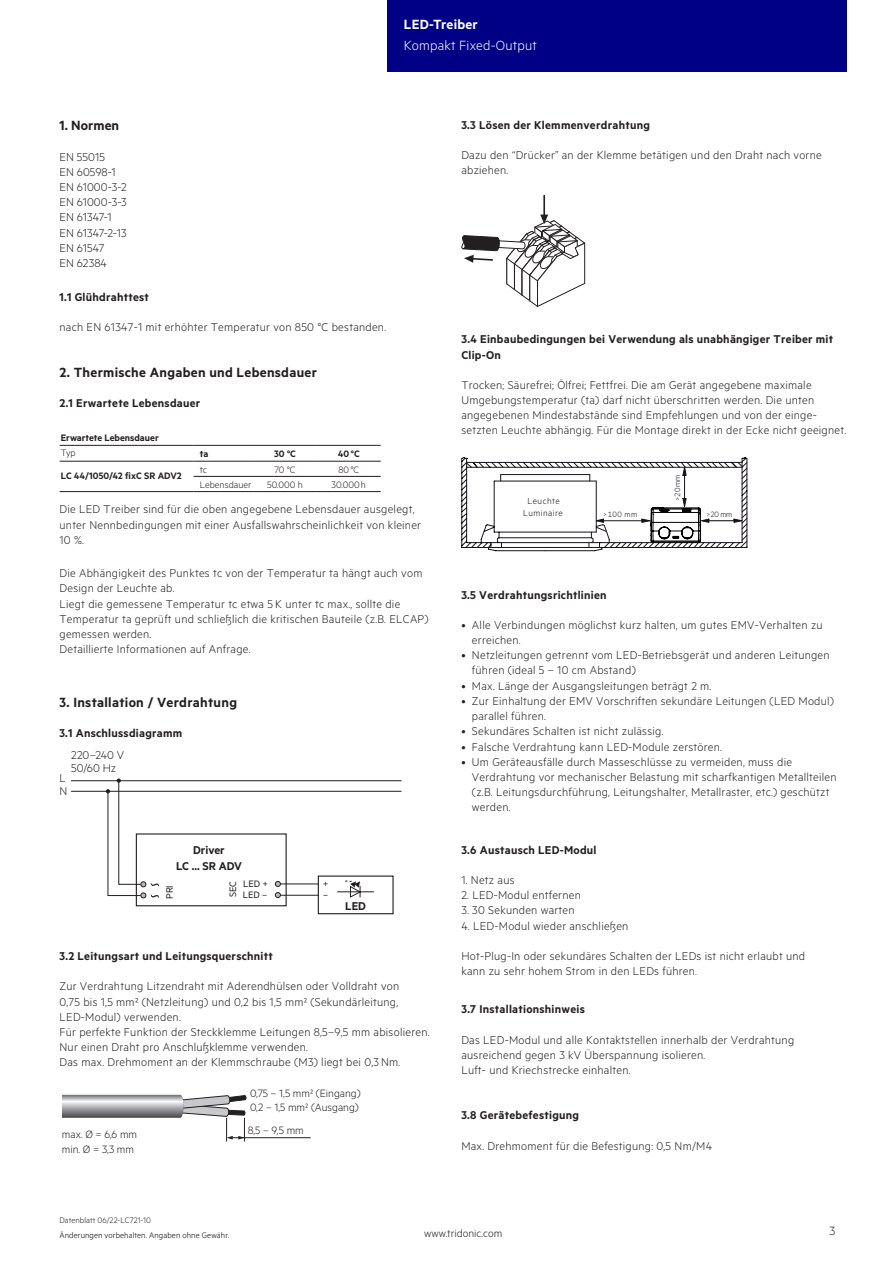
<style>
.page{position:relative;width:893px;height:1263px;background:#fff}
.page>*{position:absolute;margin:0;border:0;box-sizing:border-box;transform-origin:0 0}
.t1{font:15px "Tridonic Metric Print Semi";letter-spacing:.02em;color:#231f20}
.t2{font:15px "Tridonic Metric Print Light";letter-spacing:.015em;color:#fff}
.t3{font:15px "Tridonic Metric Print Semi";letter-spacing:.015em;color:#fff}
.t4{font:13.5px "Tridonic Metric Print Light";color:#231f20}
.t5{font:12.75px/15.1px "Tridonic Metric Print Light";letter-spacing:.02em;color:#231f20}
.t6{font:12.75px/15.1px "Tridonic Metric Print Semi";letter-spacing:.02em;color:#231f20}
.t7{font:12.75px/15.3px "Tridonic Metric Print Semi";color:#231f20;text-align:center}
.t8{font:12px/14.4px "Tridonic Metric Print Light";color:#231f20}
.t9{font:10.5px "Tridonic Metric Print Semi";color:#231f20}
.t10{font:10.5px "Tridonic Metric Print Light";color:#231f20}
.t11{font:10.5px "Tridonic Metric Print Regular";color:#231f20}
.t12{font:9.75px/11.7px "Tridonic Metric Print Light";letter-spacing:.045em;color:#171419;text-align:center}
.t13{font:9px "Tridonic Metric Print Light";letter-spacing:.01em;color:#000}
.t14{font:9px "Tridonic Metric Print Light";letter-spacing:.005em;color:#231f20}
.t15{font:8.7px "Tridonic Metric Print Light";letter-spacing:-.035em;color:#171419}
</style>
<div class="page">
<div style="left:387px;top:0;width:459px;height:72px;background:#000087"></div>
<hr style="left:60px;top:445px;width:134px;height:1px;background:#231f20">
<hr style="left:60px;top:461px;width:134px;height:1px;background:#231f20">
<hr style="left:194px;top:445px;width:59px;height:1px;background:#231f20">
<hr style="left:253px;top:445px;width:64px;height:1px;background:#231f20">
<hr style="left:317px;top:445px;width:64px;height:1px;background:#231f20">
<hr style="left:194px;top:461px;width:59px;height:1px;background:#231f20">
<hr style="left:253px;top:461px;width:64px;height:1px;background:#231f20">
<hr style="left:317px;top:461px;width:64px;height:1px;background:#231f20">
<hr style="left:194px;top:491px;width:59px;height:1px;background:#231f20">
<hr style="left:194px;top:476px;width:59px;height:1px;background:#231f20">
<hr style="left:253px;top:476px;width:64px;height:1px;background:#231f20">
<hr style="left:317px;top:476px;width:64px;height:1px;background:#231f20">
<hr style="left:60px;top:491px;width:134px;height:1px;background:#231f20">
<hr style="left:253px;top:491px;width:64px;height:1px;background:#231f20">
<hr style="left:317px;top:491px;width:64px;height:1px;background:#231f20">
<div style="left:136px;top:833px;width:151px;height:73px;border:1px solid #231f20"></div>
<hr style="left:72px;top:780px;width:329px;height:1px;background:#231f20">
<hr style="left:72px;top:791px;width:329px;height:1px;background:#231f20">
<div style="left:318px;top:875px;width:76px;height:39px;border:1px solid #231f20"></div>
<hr style="left:338px;top:891px;width:35px;height:1px;background:#231f20">
<svg style="left:346px;top:880px;width:16px;height:18px"></svg>
<hr style="left:280px;top:883px;width:38px;height:1px;background:#231f20">
<hr style="left:280px;top:895px;width:38px;height:1px;background:#231f20">
<svg style="left:275px;top:881px;width:6px;height:17px"></svg>
<svg style="left:106px;top:778px;width:53px;height:120px"></svg>
<hr style="left:543px;top:195px;width:2px;height:23px;background:#231f20">
<svg style="left:461px;top:215px;width:124px;height:92px"></svg>
<svg style="left:461px;top:457px;width:287px;height:94px"></svg>
<img style="left:62px;top:1095px;width:112px;height:23px">
<hr style="left:230px;top:1137px;width:81px;height:1px;background:#231f20">
<svg style="left:174px;top:1095px;width:73px;height:46px"></svg>
<p class="t1" style="left:60px;top:117px;width:61px">1. Normen</p>
<p class="t5" style="left:60px;top:149px;width:69px">EN 55015<br>EN 60598-1<br>EN 61000-3-2<br>EN 61000-3-3<br>EN 61347-1<br>EN 61347-2-13<br>EN 61547<br>EN 62384</p>
<p class="t3" style="left:404px;top:15px;width:75px">LED-Treiber</p>
<p class="t2" style="left:404px;top:37px;width:135px">Kompakt Fixed-Output</p>
<p class="t6" style="left:461px;top:117px;width:190px">3.3 Lösen der Klemmenverdrahtung</p>
<p class="t5" style="left:461px;top:147px;width:362px">Dazu den “Drücker” an der Klemme betätigen und den Draht nach vorne abziehen.</p>
<p class="t6" style="left:60px;top:289px;width:91px">1.1 Glühdrahttest</p>
<p class="t5" style="left:60px;top:319px;width:328px">nach EN 61347-1 mit erhöhter Temperatur von 850 °C bestanden.</p>
<p class="t1" style="left:60px;top:363px;width:259px">2. Thermische Angaben und Lebensdauer</p>
<p class="t6" style="left:60px;top:395px;width:142px">2.1 Erwartete Lebensdauer</p>
<p class="t9" style="left:61px;top:432px;width:99px">Erwartete Lebensdauer</p>
<p class="t10" style="left:61px;top:446px;width:16px">Typ</p>
<p class="t9" style="left:200px;top:448px;width:10px">ta</p>
<p class="t9" style="left:274px;top:448px;width:23px">30 °C</p>
<p class="t9" style="left:338px;top:448px;width:23px">40°C</p>
<p class="t9" style="left:61px;top:469px;width:122px">LC 44/1050/42 fixC SR ADV2</p>
<p class="t10" style="left:200px;top:463px;width:9px">tc</p>
<p class="t10" style="left:274px;top:463px;width:23px">70 °C</p>
<p class="t10" style="left:338px;top:463px;width:22px">80°C</p>
<p class="t10" style="left:200px;top:478px;width:53px">Lebensdauer</p>
<p class="t10" style="left:267px;top:478px;width:37px">50.000 h</p>
<p class="t10" style="left:332px;top:478px;width:36px">30.000h</p>
<p class="t5" style="left:60px;top:501px;width:363px">Die LED Treiber sind für die oben angegebene Lebensdauer ausgelegt, unter Nennbedingungen mit einer Ausfallswahrscheinlichkeit von kleiner<br>10 %.</p>
<p class="t5" style="left:60px;top:565px;width:371px">Die Abhängigkeit des Punktes tc von der Temperatur ta hängt auch vom Design der Leuchte ab.<br>Liegt die gemessene Temperatur tc etwa 5 K unter tc max., sollte die Temperatur ta geprüft und schließlich die kritischen Bauteile (z.B. ELCAP) gemessen werden.<br>Detaillierte Informationen auf Anfrage.</p>
<p class="t1" style="left:60px;top:693px;width:179px">3. Installation / Verdrahtung</p>
<p class="t6" style="left:59px;top:725px;width:124px">3.1 Anschlussdiagramm</p>
<p class="t5" style="left:71px;top:747px;width:54px">220–240 V</p>
<p class="t5" style="left:71px;top:760px;width:47px">50/60 Hz</p>
<p class="t5" style="left:60px;top:771px;width:9px;line-height:13px">L<br>N</p>
<p class="t7" style="left:176px;top:842px;width:67px">Driver<br>LC ... SR ADV</p>
<p class="t11" style="left:243px;top:877px;width:27px">LED +</p>
<p class="t11" style="left:163px;top:899px;width:15px;rotate:-90deg">PRI</p>
<p class="t11" style="left:227px;top:897px;width:18px;rotate:-90deg">SEC</p>
<p class="t11" style="left:323px;top:877px;width:7px">+</p>
<p class="t11" style="left:243px;top:888px;width:26px">LED –</p>
<p class="t11" style="left:323px;top:888px;width:6px">–</p>
<p class="t6" style="left:345px;top:898px;width:22px">LED</p>
<p class="t6" style="left:60px;top:948px;width:215px">3.2 Leitungsart und Leitungsquerschnitt</p>
<p class="t5" style="left:60px;top:978px;width:372px">Zur Verdrahtung Litzendraht mit Aderendhülsen oder Volldraht von<br>0,75 bis 1,5 mm² (Netzleitung) und 0,2 bis 1,5 mm² (Sekundärleitung, LED-Modul) verwenden.<br>Für perfekte Funktion der Steckklemme Leitungen 8,5–9,5 mm abisolieren.<br>Nur einen Draht pro Anschlußklemme verwenden.<br>Das max. Drehmoment an der Klemmschraube (M3) liegt bei 0,3 Nm.</p>
<p class="t8" style="left:62px;top:1127px;width:77px">max. Ø = 6,6 mm min. Ø = 3,3 mm</p>
<p class="t14" style="left:60px;top:1215px;width:93px">Datenblatt 06/22-LC721-10</p>
<p class="t8" style="left:250px;top:1085px;width:112px">0,75 – 1,5 mm² (Eingang)<br>0,2 – 1,5 mm² (Ausgang)</p>
<p class="t8" style="left:248px;top:1123px;width:58px">8,5 – 9,5 mm</p>
<p class="t6" style="left:461px;top:331px;width:373px">3.4 Einbaubedingungen bei Verwendung als unabhängiger Treiber mit<br>Clip-On</p>
<p class="t5" style="left:461px;top:377px;width:386px">Trocken; Säurefrei; Ölfrei; Fettfrei. Die am Gerät angegebene maximale Umgebungstemperatur (ta) darf nicht überschritten werden. Die unten angegebenen Mindestabstände sind Empfehlungen und von der einge&shy;setzten Leuchte abhängig. Für die Montage direkt in der Ecke nicht geeignet.</p>
<p class="t12" style="left:523px;top:495px;width:41px">Leuchte<br>Luminaire</p>
<p class="t15" style="left:603px;top:509px;width:36px">&gt;100 mm</p>
<p class="t15" style="left:672px;top:501px;width:28px;rotate:-90deg">&gt;20 mm</p>
<p class="t15" style="left:706px;top:509px;width:28px">&gt;20 mm</p>
<p class="t6" style="left:461px;top:587px;width:147px">3.5 Verdrahtungsrichtlinien</p>
<p class="t5" style="left:472px;top:617px;width:352px;text-indent:-11px">• Alle Verbindungen möglichst kurz halten, um gutes EMV-Verhalten zu erreichen.</p>
<p class="t5" style="left:472px;top:647px;width:359px;text-indent:-11px">• Netzleitungen getrennt vom LED-Betriebsgerät und anderen Leitungen führen (ideal 5 – 10 cm Abstand)</p>
<p class="t5" style="left:461px;top:678px;width:252px">• Max. Länge der Ausgangsleitungen beträgt 2 m.</p>
<p class="t5" style="left:472px;top:693px;width:364px;text-indent:-11px">• Zur Einhaltung der EMV Vorschriften sekundäre Leitungen (LED Modul) parallel führen.</p>
<p class="t5" style="left:461px;top:723px;width:204px">• Sekundäres Schalten ist nicht zulässig.</p>
<p class="t5" style="left:461px;top:738px;width:262px">• Falsche Verdrahtung kann LED-Module zerstören.</p>
<p class="t5" style="left:472px;top:754px;width:366px;text-indent:-11px">• Um Geräteausfälle durch Masseschlüsse zu vermeiden, muss die Verdrahtung vor mechanischer Belastung mit scharfkantigen Metallteilen (z.B. Leitungsdurchführung, Leitungshalter, Metallraster, etc.) geschützt werden.</p>
<p class="t6" style="left:461px;top:842px;width:137px">3.6 Austausch LED-Modul</p>
<p class="t5" style="left:461px;top:872px;width:55px">1. Netz aus</p>
<p class="t5" style="left:461px;top:887px;width:121px">2. LED-Modul entfernen</p>
<p class="t5" style="left:461px;top:902px;width:115px">3. 30 Sekunden warten</p>
<p class="t5" style="left:461px;top:918px;width:169px">4. LED-Modul wieder anschließen</p>
<p class="t5" style="left:461px;top:948px;width:345px">Hot-Plug-In oder sekundäres Schalten der LEDs ist nicht erlaubt und kann zu sehr hohem Strom in den LEDs führen.</p>
<p class="t6" style="left:461px;top:1001px;width:125px">3.7 Installationshinweis</p>
<p class="t5" style="left:461px;top:1031px;width:334px">Das LED-Modul und alle Kontaktstellen innerhalb der Verdrahtung ausreichend gegen 3 kV Überspannung isolieren.<br>Luft- und Kriechstrecke einhalten.</p>
<p class="t6" style="left:461px;top:1107px;width:119px">3.8 Gerätebefestigung</p>
<p class="t5" style="left:461px;top:1138px;width:252px">Max. Drehmoment für die Befestigung: 0,5 Nm/M4</p>
<p class="t13" style="left:60px;top:1229px;width:171px">Änderungen vorbehalten. Angaben ohne Gewähr.</p>
<p class="t8" style="left:424px;top:1226px;width:80px">www.tridonic.com</p>
<p class="t4" style="left:829px;top:1223px;width:7px">3</p>
</div>
